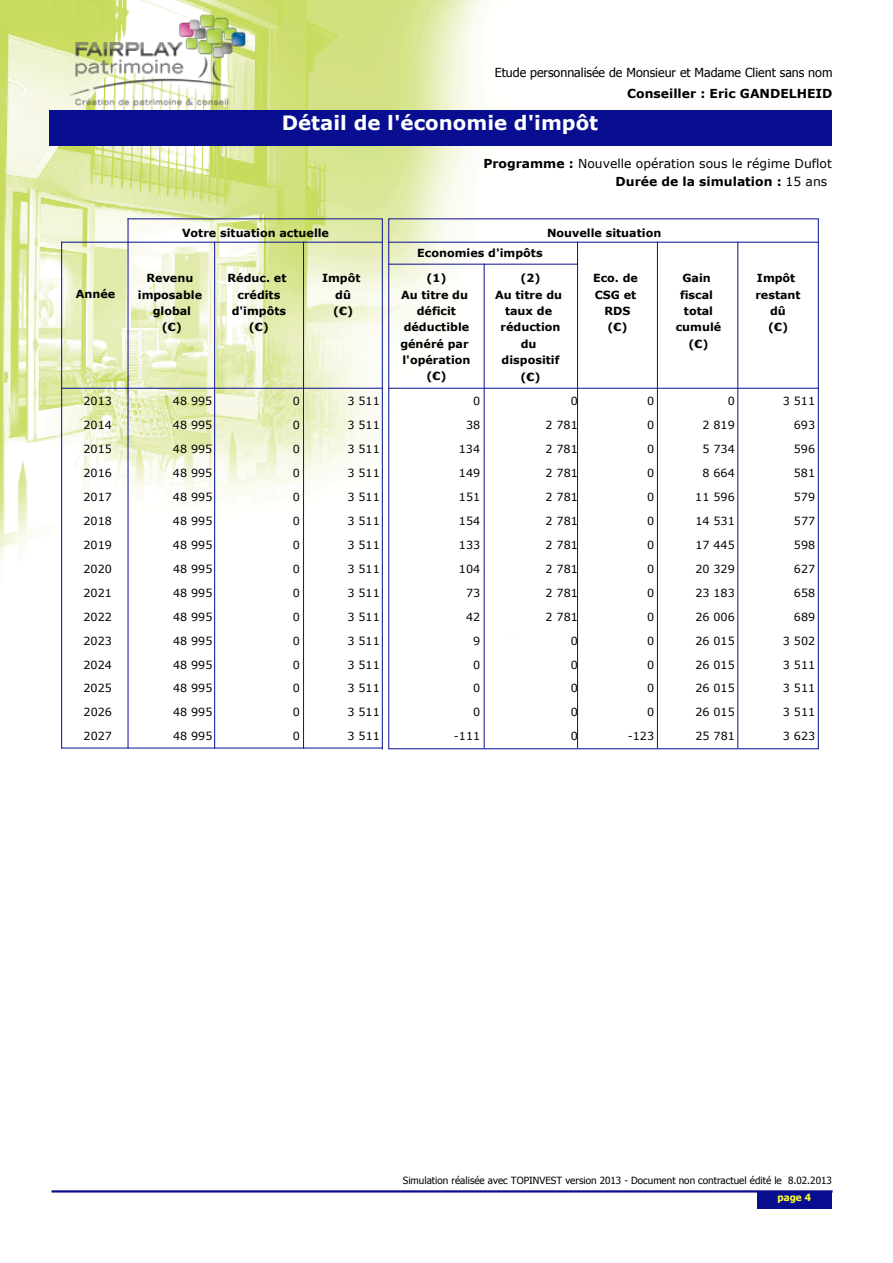
<style>
.page{position:relative;width:893px;height:1263px;background:#fff}
.page>*{position:absolute;margin:0;border:0;box-sizing:border-box;transform-origin:0 0}
.t1{font:700 19.65px "Verdana";color:#fff}
.t2{font:12.45px "Tahoma";color:#000}
.t3{font:12.3px/18px "Verdana";color:#000}
.t4{font:700 12.3px "Verdana";color:#000}
.t5{font:11.1px "Verdana";color:#000}
.t6{font:700 11.1px/16.4px "Verdana";color:#000;text-align:center}
.t7{font:9.9px "Tahoma";color:#000}
.t8{font:700 9.9px "Tahoma";color:#fefd32}
.s1{font-weight:700}
</style>
<div class="page">
<hr style="left:53px;top:1190px;width:778px;height:2px;background:#090e90">
<img style="left:0;top:0;width:515px;height:639px">
<div style="left:49px;top:111px;width:782px;height:35px;background:#090e90"></div>
<svg style="left:127px;top:218px;width:256px;height:532px"></svg>
<hr style="left:61px;top:242px;width:1px;height:506px;background:#090e90">
<hr style="left:62px;top:242px;width:320px;height:1px;background:#090e90">
<hr style="left:389px;top:242px;width:429px;height:1px;background:#090e90">
<hr style="left:389px;top:264px;width:188px;height:1px;background:#090e90">
<hr style="left:657px;top:242px;width:1px;height:506px;background:#090e90">
<hr style="left:484px;top:264px;width:1px;height:484px;background:#090e90">
<hr style="left:737px;top:242px;width:1px;height:506px;background:#090e90">
<hr style="left:577px;top:242px;width:1px;height:506px;background:#090e90">
<hr style="left:62px;top:388px;width:320px;height:1px;background:#090e90">
<hr style="left:389px;top:388px;width:429px;height:1px;background:#090e90">
<hr style="left:62px;top:748px;width:320px;height:1px;background:#090e90">
<div style="left:757px;top:1191px;width:74px;height:18px;background:#090e90"></div>
<img style="left:61px;top:12px;width:190px;height:95px">
<p class="t2" style="left:495px;top:64px;width:339px">Etude personnalisée de Monsieur et Madame Client sans nom</p>
<p class="t4" style="left:627px;top:85px;width:207px">Conseiller : Eric GANDELHEID</p>
<p class="t1" style="left:282px;top:109px;width:318px">Détail de l'économie d'impôt</p>
<p class="t6" style="left:76px;top:286px;width:41px">Année</p>
<p class="t3" style="left:616px;top:154px;width:218px;text-indent:-132px"><span class="s1">Programme :</span> Nouvelle opération sous le régime Duflot<br><span class="s1">Durée de la simulation :</span> 15 ans</p>
<p class="t6" style="left:547px;top:224px;width:116px">Nouvelle situation</p>
<p class="t6" style="left:182px;top:224px;width:149px">Votre situation actuelle</p>
<p class="t6" style="left:138px;top:270px;width:66px">Revenu imposable global<br>(€)</p>
<p class="t6" style="left:417px;top:245px;width:127px">Economies d'impôts</p>
<p class="t6" style="left:228px;top:270px;width:60px">Réduc. et crédits d'impôts (€)</p>
<p class="t6" style="left:322px;top:270px;width:40px">Impôt dû (€)</p>
<p class="t6" style="left:495px;top:270px;width:69px">(2)<br>Au titre du taux de réduction du dispositif (€)</p>
<p class="t6" style="left:676px;top:270px;width:47px">Gain fiscal total cumulé (€)</p>
<p class="t6" style="left:755px;top:270px;width:47px">Impôt restant dû<br>(€)</p>
<p class="t6" style="left:400px;top:270px;width:72px">(1)<br>Au titre du déficit déductible généré par l'opération (€)</p>
<p class="t6" style="left:593px;top:270px;width:46px">Eco. de<br>CSG et<br>RDS (€)</p>
<p class="t5" style="left:83px;top:394px;width:30px">2013</p>
<p class="t5" style="left:173px;top:394px;width:41px">48 995</p>
<p class="t5" style="left:293px;top:394px;width:9px">0</p>
<p class="t5" style="left:347px;top:394px;width:34px">3 511</p>
<p class="t5" style="left:473px;top:394px;width:9px">0</p>
<p class="t5" style="left:571px;top:394px;width:9px">0</p>
<p class="t5" style="left:647px;top:394px;width:9px">0</p>
<p class="t5" style="left:728px;top:394px;width:9px">0</p>
<p class="t5" style="left:783px;top:394px;width:34px">3 511</p>
<p class="t5" style="left:83px;top:418px;width:30px">2014</p>
<p class="t5" style="left:173px;top:418px;width:41px">48 995</p>
<p class="t5" style="left:293px;top:418px;width:9px">0</p>
<p class="t5" style="left:347px;top:418px;width:34px">3 511</p>
<p class="t5" style="left:466px;top:418px;width:16px">38</p>
<p class="t5" style="left:545px;top:418px;width:34px">2 781</p>
<p class="t5" style="left:647px;top:418px;width:9px">0</p>
<p class="t5" style="left:702px;top:418px;width:34px">2 819</p>
<p class="t5" style="left:794px;top:418px;width:23px">693</p>
<p class="t5" style="left:83px;top:441px;width:30px">2015</p>
<p class="t5" style="left:173px;top:441px;width:41px">48 995</p>
<p class="t5" style="left:293px;top:441px;width:9px">0</p>
<p class="t5" style="left:347px;top:441px;width:34px">3 511</p>
<p class="t5" style="left:459px;top:441px;width:23px">134</p>
<p class="t5" style="left:545px;top:441px;width:34px">2 781</p>
<p class="t5" style="left:647px;top:441px;width:9px">0</p>
<p class="t5" style="left:702px;top:441px;width:34px">5 734</p>
<p class="t5" style="left:794px;top:441px;width:23px">596</p>
<p class="t5" style="left:83px;top:465px;width:30px">2016</p>
<p class="t5" style="left:173px;top:465px;width:41px">48 995</p>
<p class="t5" style="left:293px;top:465px;width:9px">0</p>
<p class="t5" style="left:347px;top:465px;width:34px">3 511</p>
<p class="t5" style="left:459px;top:465px;width:23px">149</p>
<p class="t5" style="left:545px;top:465px;width:34px">2 781</p>
<p class="t5" style="left:647px;top:465px;width:9px">0</p>
<p class="t5" style="left:702px;top:465px;width:34px">8 664</p>
<p class="t5" style="left:794px;top:465px;width:23px">581</p>
<p class="t5" style="left:83px;top:489px;width:30px">2017</p>
<p class="t5" style="left:173px;top:489px;width:41px">48 995</p>
<p class="t5" style="left:293px;top:489px;width:9px">0</p>
<p class="t5" style="left:347px;top:489px;width:34px">3 511</p>
<p class="t5" style="left:459px;top:489px;width:23px">151</p>
<p class="t5" style="left:545px;top:489px;width:34px">2 781</p>
<p class="t5" style="left:647px;top:489px;width:9px">0</p>
<p class="t5" style="left:695px;top:489px;width:41px">11 596</p>
<p class="t5" style="left:794px;top:489px;width:23px">579</p>
<p class="t5" style="left:83px;top:513px;width:30px">2018</p>
<p class="t5" style="left:173px;top:513px;width:41px">48 995</p>
<p class="t5" style="left:293px;top:513px;width:9px">0</p>
<p class="t5" style="left:347px;top:513px;width:34px">3 511</p>
<p class="t5" style="left:459px;top:513px;width:23px">154</p>
<p class="t5" style="left:545px;top:513px;width:34px">2 781</p>
<p class="t5" style="left:647px;top:513px;width:9px">0</p>
<p class="t5" style="left:695px;top:513px;width:41px">14 531</p>
<p class="t5" style="left:794px;top:513px;width:23px">577</p>
<p class="t5" style="left:83px;top:537px;width:30px">2019</p>
<p class="t5" style="left:173px;top:537px;width:41px">48 995</p>
<p class="t5" style="left:293px;top:537px;width:9px">0</p>
<p class="t5" style="left:347px;top:537px;width:34px">3 511</p>
<p class="t5" style="left:459px;top:537px;width:23px">133</p>
<p class="t5" style="left:546px;top:537px;width:34px">2 781</p>
<p class="t5" style="left:647px;top:537px;width:9px">0</p>
<p class="t5" style="left:695px;top:537px;width:41px">17 445</p>
<p class="t5" style="left:794px;top:537px;width:23px">598</p>
<p class="t5" style="left:84px;top:561px;width:30px">2020</p>
<p class="t5" style="left:173px;top:561px;width:41px">48 995</p>
<p class="t5" style="left:293px;top:561px;width:9px">0</p>
<p class="t5" style="left:347px;top:561px;width:34px">3 511</p>
<p class="t5" style="left:459px;top:561px;width:23px">104</p>
<p class="t5" style="left:546px;top:561px;width:34px">2 781</p>
<p class="t5" style="left:647px;top:561px;width:9px">0</p>
<p class="t5" style="left:695px;top:561px;width:41px">20 329</p>
<p class="t5" style="left:794px;top:561px;width:23px">627</p>
<p class="t5" style="left:84px;top:585px;width:30px">2021</p>
<p class="t5" style="left:173px;top:585px;width:41px">48 995</p>
<p class="t5" style="left:293px;top:585px;width:9px">0</p>
<p class="t5" style="left:347px;top:585px;width:34px">3 511</p>
<p class="t5" style="left:466px;top:585px;width:16px">73</p>
<p class="t5" style="left:546px;top:585px;width:34px">2 781</p>
<p class="t5" style="left:647px;top:585px;width:9px">0</p>
<p class="t5" style="left:695px;top:585px;width:41px">23 183</p>
<p class="t5" style="left:794px;top:585px;width:23px">658</p>
<p class="t5" style="left:84px;top:609px;width:30px">2022</p>
<p class="t5" style="left:173px;top:609px;width:41px">48 995</p>
<p class="t5" style="left:293px;top:609px;width:9px">0</p>
<p class="t5" style="left:347px;top:609px;width:34px">3 511</p>
<p class="t5" style="left:466px;top:609px;width:16px">42</p>
<p class="t5" style="left:546px;top:609px;width:34px">2 781</p>
<p class="t5" style="left:647px;top:609px;width:9px">0</p>
<p class="t5" style="left:695px;top:609px;width:41px">26 006</p>
<p class="t5" style="left:794px;top:609px;width:23px">689</p>
<p class="t5" style="left:84px;top:633px;width:30px">2023</p>
<p class="t5" style="left:173px;top:633px;width:41px">48 995</p>
<p class="t5" style="left:293px;top:633px;width:9px">0</p>
<p class="t5" style="left:347px;top:633px;width:34px">3 511</p>
<p class="t5" style="left:473px;top:633px;width:9px">9</p>
<p class="t5" style="left:571px;top:633px;width:9px">0</p>
<p class="t5" style="left:647px;top:633px;width:9px">0</p>
<p class="t5" style="left:695px;top:633px;width:41px">26 015</p>
<p class="t5" style="left:783px;top:633px;width:34px">3 502</p>
<p class="t5" style="left:84px;top:657px;width:30px">2024</p>
<p class="t5" style="left:173px;top:657px;width:41px">48 995</p>
<p class="t5" style="left:293px;top:657px;width:9px">0</p>
<p class="t5" style="left:347px;top:657px;width:34px">3 511</p>
<p class="t5" style="left:473px;top:657px;width:9px">0</p>
<p class="t5" style="left:571px;top:657px;width:9px">0</p>
<p class="t5" style="left:647px;top:657px;width:9px">0</p>
<p class="t5" style="left:695px;top:657px;width:41px">26 015</p>
<p class="t5" style="left:783px;top:657px;width:34px">3 511</p>
<p class="t5" style="left:84px;top:681px;width:30px">2025</p>
<p class="t5" style="left:173px;top:681px;width:41px">48 995</p>
<p class="t5" style="left:293px;top:681px;width:9px">0</p>
<p class="t5" style="left:347px;top:681px;width:34px">3 511</p>
<p class="t5" style="left:473px;top:681px;width:9px">0</p>
<p class="t5" style="left:571px;top:681px;width:9px">0</p>
<p class="t5" style="left:647px;top:681px;width:9px">0</p>
<p class="t5" style="left:695px;top:681px;width:41px">26 015</p>
<p class="t5" style="left:783px;top:681px;width:34px">3 511</p>
<p class="t5" style="left:84px;top:705px;width:30px">2026</p>
<p class="t5" style="left:173px;top:705px;width:41px">48 995</p>
<p class="t5" style="left:293px;top:705px;width:9px">0</p>
<p class="t5" style="left:347px;top:705px;width:34px">3 511</p>
<p class="t5" style="left:473px;top:705px;width:9px">0</p>
<p class="t5" style="left:571px;top:705px;width:9px">0</p>
<p class="t5" style="left:647px;top:705px;width:9px">0</p>
<p class="t5" style="left:695px;top:705px;width:41px">26 015</p>
<p class="t5" style="left:783px;top:705px;width:34px">3 511</p>
<p class="t5" style="left:84px;top:729px;width:30px">2027</p>
<p class="t5" style="left:173px;top:729px;width:41px">48 995</p>
<p class="t5" style="left:293px;top:729px;width:9px">0</p>
<p class="t5" style="left:347px;top:729px;width:34px">3 511</p>
<p class="t5" style="left:454px;top:729px;width:28px">-111</p>
<p class="t5" style="left:571px;top:729px;width:9px">0</p>
<p class="t5" style="left:628px;top:729px;width:28px">-123</p>
<p class="t5" style="left:695px;top:729px;width:41px">25 781</p>
<p class="t5" style="left:783px;top:729px;width:34px">3 623</p>
<p class="t7" style="left:403px;top:1174px;width:431px">Simulation réalisée avec TOPINVEST version 2013 - Document non contractuel édité le 8.02.2013</p>
<p class="t8" style="left:777px;top:1191px;width:35px">page 4</p>
</div>
